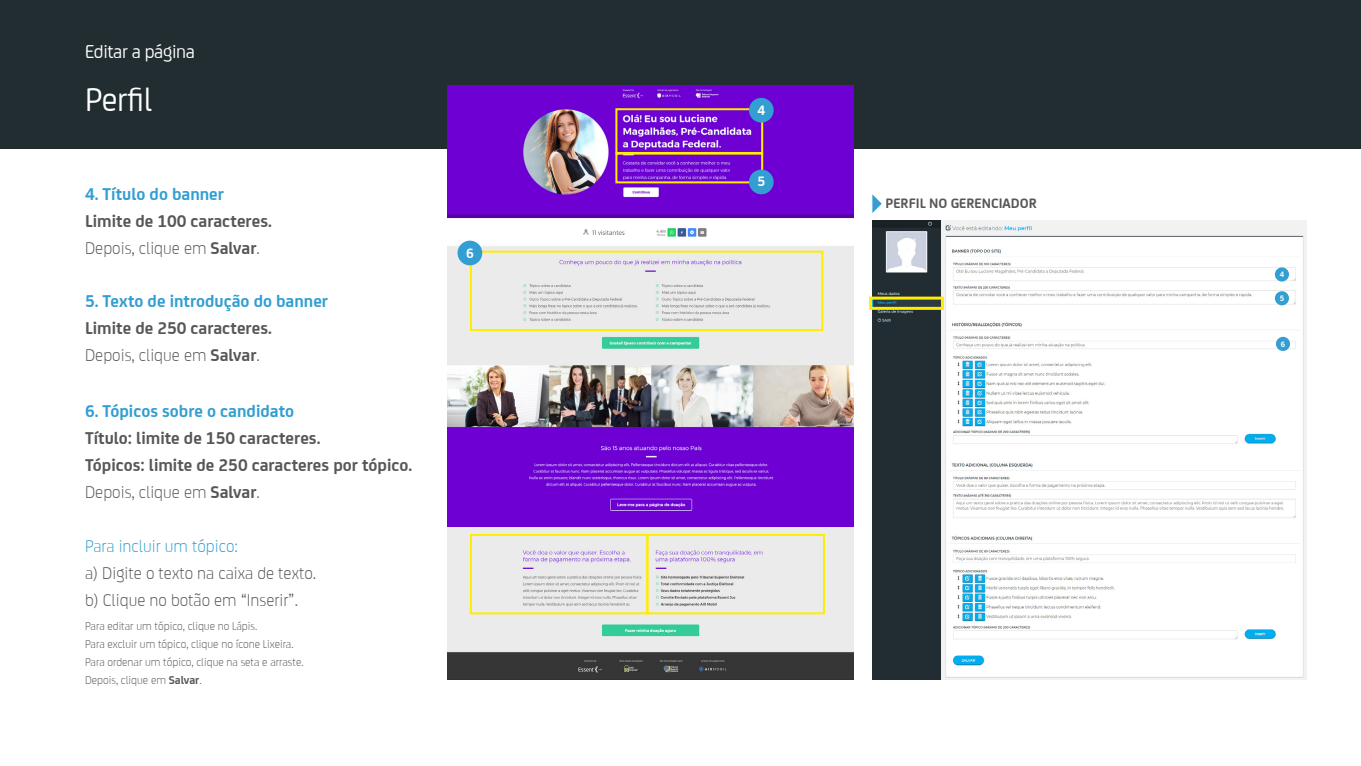
<style>
.page{position:relative;width:1361px;height:766px;background:#fff}
.page>*{position:absolute;margin:0;border:0;box-sizing:border-box;transform-origin:0 0}
.t1{font:34.8px "FS Joey";color:#fff}
.t2{font:19.65px "FS Joey";letter-spacing:-.02em;color:#fff}
.t3{font:700 18px/27px "FS Joey";color:#575756}
.t4{font:700 18px "FS Joey";color:#339ed1}
.t5{font:300 18px/27px "FS Joey";color:#575756}
.t6{font:300 18px "FS Joey";color:#339ed1}
.t7{font:700 14.4px "FS Joey";color:#575756}
.t8{font:700 14.4px "FS Joey";color:#fff}
.t9{font:300 12px/18px "FS Joey";color:#575756}
.t10{font:700 8.25px "FS Joey";color:#fff}
.s1{font-weight:300}
.s2{font-weight:700}
</style>
<div class="page">
<img style="left:872px;top:220px;width:69px;height:459px">
<img style="left:941px;top:220px;width:365px;height:208px">
<img style="left:941px;top:428px;width:365px;height:251px">
<div style="left:1px;top:0;width:1360px;height:149px;background:#222d31"></div>
<img style="left:448px;top:85px;width:405px;height:594px">
<div style="left:615px;top:108px;width:148px;height:46px;border:2px solid #ffed00"></div>
<div style="left:615px;top:153px;width:148px;height:30px;border:2px solid #ffed00"></div>
<div style="left:470px;top:250px;width:353px;height:81px;border:2px solid #ffed00"></div>
<div style="left:470px;top:534px;width:178px;height:80px;border:2px solid #ffed00"></div>
<div style="left:646px;top:534px;width:179px;height:80px;border:2px solid #ffed00"></div>
<svg style="left:872px;top:194px;width:9px;height:19px"></svg>
<div style="left:749px;top:98px;width:24px;height:24px;background:#339ed1;border-radius:50%"></div>
<div style="left:457px;top:240px;width:25px;height:25px;background:#339ed1;border-radius:50%"></div>
<div style="left:749px;top:169px;width:24px;height:25px;background:#339ed1;border-radius:50%"></div>
<div style="left:869px;top:296px;width:75px;height:14px;border:3px solid #ffed00"></div>
<div style="left:1275px;top:267px;width:14px;height:14px;background:#339ed1;border-radius:50%"></div>
<div style="left:1275px;top:291px;width:14px;height:14px;background:#339ed1;border-radius:50%"></div>
<div style="left:1276px;top:337px;width:14px;height:14px;background:#339ed1;border-radius:50%"></div>
<img style="left:448px;top:365px;width:405px;height:161px">
<p class="t2" style="left:85px;top:41px;width:111px">Editar a página</p>
<h1 class="t1" style="left:85px;top:81px;width:69px">Perfil</h1>
<p class="t4" style="left:85px;top:184px;width:140px">4. Título do banner</p>
<p class="t3" style="left:85px;top:208px;width:188px">Limite de 100 caracteres.<br><span class="s1">Depois, clique em</span> Salvar<span class="s1">.</span></p>
<p class="t4" style="left:85px;top:291px;width:244px">5. Texto de introdução do banner</p>
<p class="t3" style="left:85px;top:314px;width:188px">Limite de 250 caracteres.<br><span class="s1">Depois, clique em</span> Salvar<span class="s1">.</span></p>
<p class="t4" style="left:85px;top:401px;width:211px">6. Tópicos sobre o candidato</p>
<p class="t3" style="left:85px;top:424px;width:329px">Título: limite de 150 caracteres.<br>Tópicos: limite de 250 caracteres por tópico.<br><span class="s1">Depois, clique em</span> Salvar<span class="s1">.</span></p>
<p class="t6" style="left:85px;top:535px;width:154px">Para incluir um tópico:</p>
<p class="t5" style="left:85px;top:559px;width:233px">a) Digite o texto na caixa de texto. b) Clique no botão em “Inserir”.</p>
<p class="t9" style="left:85px;top:616px;width:220px">Para editar um tópico, clique no Lápis.<br>Para excluir um tópico, clique no ícone Lixeira.<br>Para ordenar um tópico, clique na seta e arraste.<br>Depois, clique em <span class="s2">Salvar</span>.</p>
<p class="t8" style="left:466px;top:245px;width:9px">6</p>
<p class="t8" style="left:757px;top:102px;width:9px">4</p>
<p class="t8" style="left:757px;top:174px;width:9px">5</p>
<p class="t7" style="left:885px;top:196px;width:153px">PERFIL NO GERENCIADOR</p>
<p class="t10" style="left:1279px;top:270px;width:6px">4</p>
<p class="t10" style="left:1279px;top:293px;width:6px">5</p>
<p class="t10" style="left:1280px;top:339px;width:6px">6</p>
</div>
